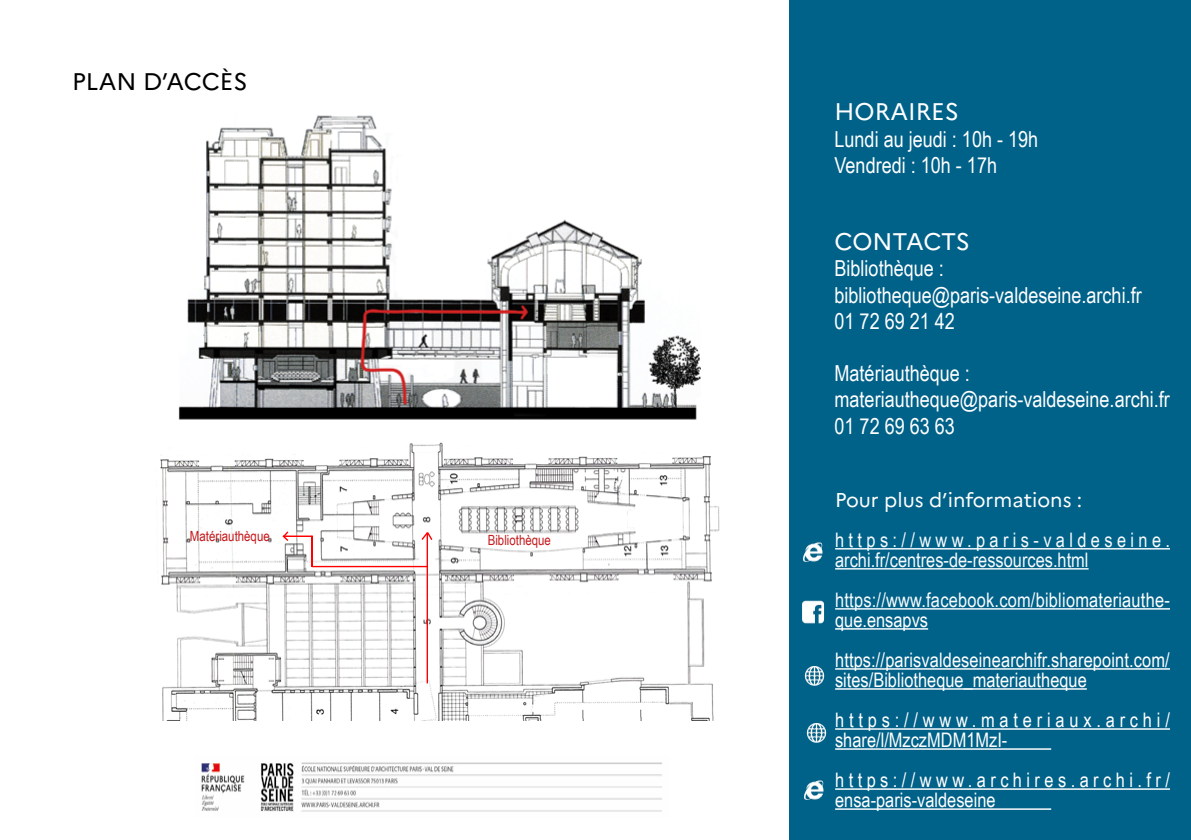
<style>
.page{position:relative;width:1191px;height:840px;background:#fff}
.page>*{position:absolute;margin:0;border:0;box-sizing:border-box;transform-origin:0 0}
.t1{font:24px "Marianne";color:#fff}
.t2{font:24px "Marianne";color:#000}
.t3{font:22px/26.4px "Arial Narrow";color:#fff}
.t4{font:20px/20px "Arial Narrow";letter-spacing:.01em;color:#f7fbfd}
.t5{font:20px/20px "Arial Narrow";letter-spacing:.005em;color:#fff}
.t6{font:20px/20px "Arial Narrow";letter-spacing:.22em;color:#fff}
.t7{font:20px/20px "Arial Narrow";letter-spacing:.24em;color:#fff}
.t8{font:20px "Marianne";color:#fff}
.t9{font:14px "Arial Narrow";color:#c4171a}
.t10{font:14px "Arial Narrow";color:#c41b1c}
.s1{color:#fff}
</style>
<div class="page">
<div style="left:789px;top:0;width:402px;height:839px;background:#006189"></div>
<img style="left:160px;top:442px;width:560px;height:278px">
<img style="left:312px;top:565px;width:114px;height:2px">
<img style="left:311px;top:535px;width:2px;height:31px">
<svg style="left:282px;top:531px;width:30px;height:9px"></svg>
<svg style="left:421px;top:532px;width:11px;height:7px"></svg>
<img style="left:426px;top:532px;width:2px;height:151px">
<hr style="left:835px;top:547px;width:335px;height:2px;background:#f7fbfd">
<hr style="left:835px;top:567px;width:253px;height:2px;background:#f7fbfd">
<hr style="left:835px;top:607px;width:240px;height:2px;background:#f7fbfd">
<hr style="left:1075px;top:607px;width:95px;height:2px;background:#fff">
<hr style="left:835px;top:627px;width:93px;height:2px;background:#fff">
<hr style="left:835px;top:667px;width:335px;height:2px;background:#fff">
<hr style="left:835px;top:687px;width:251px;height:2px;background:#fff">
<hr style="left:835px;top:727px;width:335px;height:2px;background:#fff">
<hr style="left:835px;top:747px;width:216px;height:2px;background:#fff">
<hr style="left:835px;top:787px;width:335px;height:2px;background:#fff">
<hr style="left:835px;top:807px;width:216px;height:2px;background:#fff">
<img style="left:178px;top:115px;width:523px;height:305px">
<img style="left:803px;top:542px;width:20px;height:20px">
<img style="left:804px;top:666px;width:20px;height:19px">
<img style="left:802px;top:600px;width:22px;height:23px">
<img style="left:804px;top:780px;width:20px;height:20px">
<img style="left:201px;top:762px;width:461px;height:50px">
<img style="left:807px;top:723px;width:20px;height:19px">
<p class="t2" style="left:72px;top:67px;width:177px">PLAN D’ACCÈS</p>
<p class="t9" style="left:190px;top:525px;width:81px">Matériauthèque</p>
<p class="t10" style="left:488px;top:529px;width:65px">Bibliothèque</p>
<p class="t1" style="left:834px;top:97px;width:126px">HORAIRES</p>
<p class="t3" style="left:834px;top:125px;width:205px">Lundi au jeudi : 10h - 19h<br>Vendredi : 10h - 17h</p>
<p class="t1" style="left:834px;top:226px;width:137px">CONTACTS</p>
<p class="t3" style="left:834px;top:254px;width:309px">Bibliothèque : bibliotheque@paris-valdeseine.archi.fr<br>01 72 69 21 42</p>
<p class="t3" style="left:834px;top:359px;width:337px">Matériauthèque : materiautheque@paris-valdeseine.archi.fr<br>01 72 69 63 63</p>
<p class="t8" style="left:835px;top:487px;width:249px">Pour plus d’informations :</p>
<p class="t4" style="left:835px;top:528px;width:336px">https://www.paris-valdeseine. archi.fr/centres-de-ressources.html</p>
<p class="t4" style="left:835px;top:588px;width:336px">https://www.facebook.com/biblio<span class="s1">materiauthe&shy;que.ensapvs</span></p>
<p class="t5" style="left:835px;top:648px;width:336px">https://parisvaldeseinearchifr.sharepoint.com/ sites/Bibliotheque_materiautheque</p>
<p class="t7" style="left:835px;top:708px;width:336px">https://www.materiaux.archi/ share/l/MzczMDM1MzI-</p>
<p class="t6" style="left:835px;top:768px;width:336px">https://www.archires.archi.fr/ ensa-paris-valdeseine</p>
</div>
